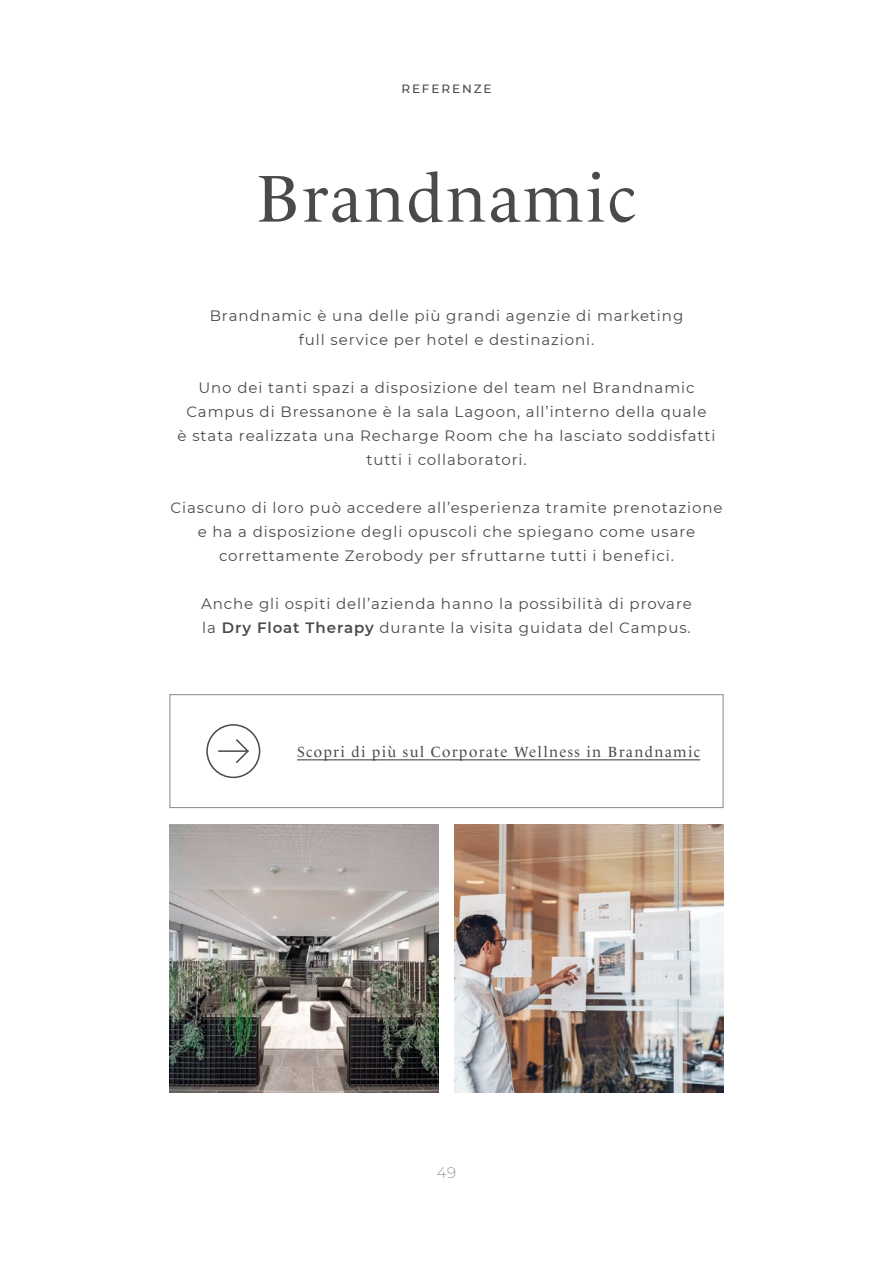
<style>
.page{position:relative;width:893px;height:1263px;background:#fff}
.page>*{position:absolute;margin:0;border:0;box-sizing:border-box;transform-origin:0 0}
.t1{font:67.5px "Le Monde Livre Std";letter-spacing:.03em;color:#4a4a49}
.t2{font:15px/24px "Montserrat";letter-spacing:.06em;color:#4a4a49;text-align:center}
.t3{font:15px "Le Monde Livre Std";letter-spacing:.09em;color:#4a4a49}
.t4{font:200 15px "Montserrat";color:#706f6f}
.t5{font:500 12px "Montserrat";letter-spacing:.16em;color:#4a4a49}
.s1{font-weight:600}
</style>
<div class="page">
<img style="left:455px;top:825px;width:268px;height:268px">
<img style="left:170px;top:825px;width:268px;height:268px">
<div style="left:170px;top:694px;width:553px;height:114px;border:1px solid #898888"></div>
<hr style="left:297px;top:759px;width:403px;height:1px;background:#4a4a49">
<svg style="left:206px;top:724px;width:54px;height:54px"></svg>
<hr style="left:218px;top:750px;width:31px;height:2px;background:#4a4a49">
<p class="t5" style="left:401px;top:81px;width:92px">REFERENZE</p>
<h1 class="t1" style="left:256px;top:158px;width:382px">Brandnamic</h1>
<p class="t2" style="left:210px;top:303px;width:475px">Brandnamic è una delle più grandi agenzie di marketing full service per hotel e destinazioni.</p>
<p class="t2" style="left:178px;top:375px;width:539px">Uno dei tanti spazi a disposizione del team nel Brandnamic Campus di Bressanone è la sala Lagoon, all’interno della quale<br>è stata realizzata una Recharge Room che ha lasciato soddisfatti tutti i collaboratori.</p>
<p class="t2" style="left:170px;top:495px;width:553px">Ciascuno di loro può accedere all’esperienza tramite prenotazione e ha a disposizione degli opuscoli che spiegano come usare correttamente Zerobody per sfruttarne tutti i benefici.</p>
<p class="t2" style="left:201px;top:591px;width:492px;text-align:left">Anche gli ospiti dell’azienda hanno la possibilità di provare la <span class="s1">Dry Float Therapy</span> durante la visita guidata del Campus.</p>
<p class="t3" style="left:297px;top:743px;width:405px">Scopri di più sul Corporate Wellness in Brandnamic</p>
<p class="t4" style="left:437px;top:1162px;width:21px">49</p>
</div>
